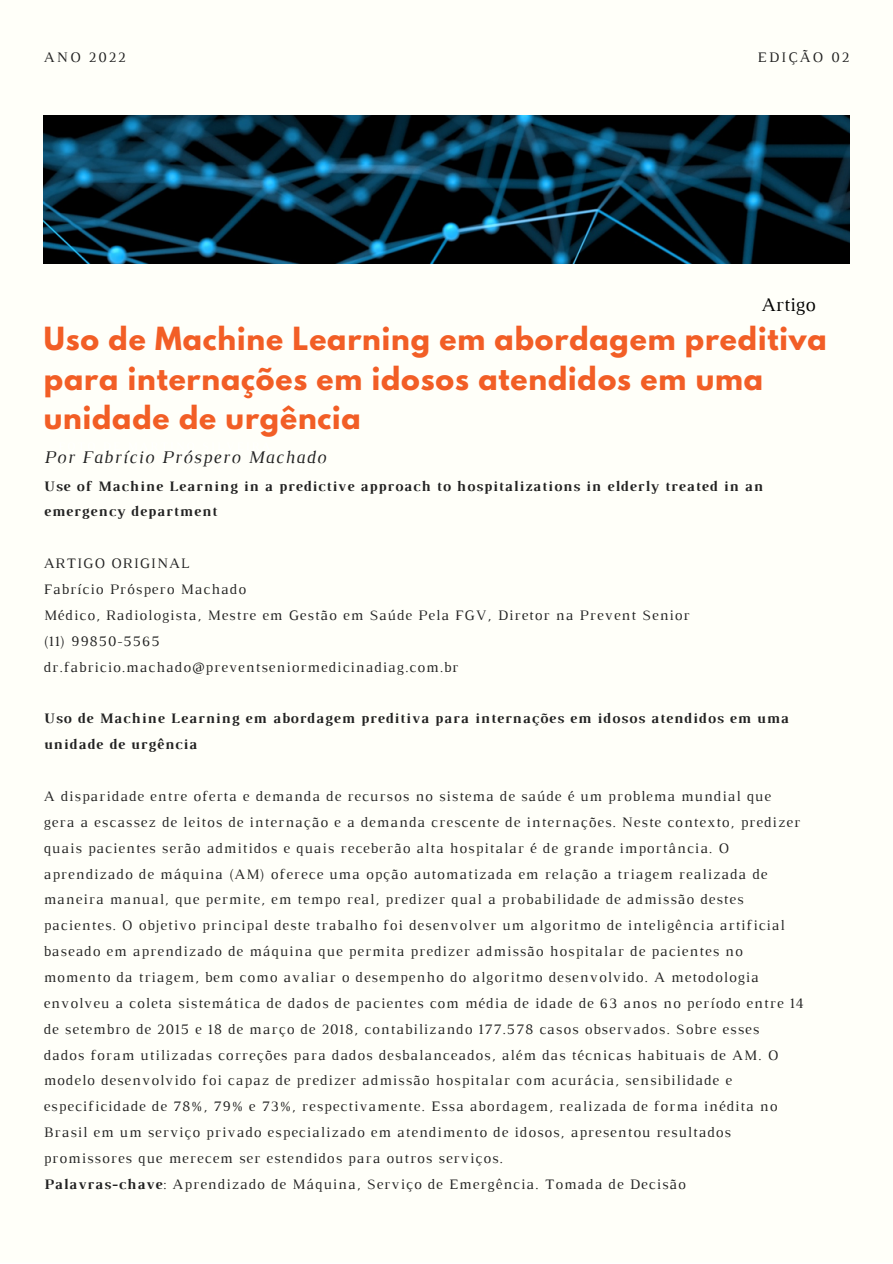
<style>
.page{position:relative;width:893px;height:1264px;background:#fff}
.page>*{position:absolute;margin:0;border:0;box-sizing:border-box;transform-origin:0 0}
.t1{font:700 28.2px/39.3px "League Spartan";letter-spacing:.03em;color:#f25e26}
.t2{font:19.65px "Luthier";color:#000}
.t3{font:italic 18.15px "Luthier";letter-spacing:.07em;color:#222}
.t4{font:14.85px "Luthier";letter-spacing:.14em;color:#222}
.t5{font:14.7px/25.8px "Luthier";letter-spacing:.07em;color:#222}
.t6{font:700 14.7px/25.8px "Luthier";letter-spacing:.07em;color:#222}
.s1{font-weight:700}
</style>
<div class="page">
<div style="left:0;top:0;width:892px;height:1262px;background:#fffff9"></div>
<img style="left:44px;top:116px;width:804px;height:148px">
<p class="t4" style="left:44px;top:52px;width:83px">ANO 2022</p>
<p class="t4" style="left:757px;top:52px;width:93px">EDIÇÃO 02</p>
<h2 class="t2" style="left:761px;top:297px;width:56px">Artigo</h2>
<h1 class="t1" style="left:44px;top:323px;width:784px">Uso de Machine Learning em abordagem preditiva para internações em idosos atendidos em uma unidade de urgência</h1>
<p class="t3" style="left:44px;top:450px;width:283px">Por Fabrício Próspero Machado</p>
<p class="t6" style="left:44px;top:474px;width:720px">Use of Machine Learning in a predictive approach to hospitalizations in elderly treated in an emergency department</p>
<p class="t5" style="left:44px;top:551px;width:647px">ARTIGO ORIGINAL<br>Fabrício Próspero Machado<br>Médico, Radiologista, Mestre em Gestão em Saúde Pela FGV, Diretor na Prevent Senior (11) 99850-5565<br>dr.fabricio.machado@preventseniormedicinadiag.com.br</p>
<p class="t6" style="left:44px;top:706px;width:746px">Uso de Machine Learning em abordagem preditiva para internações em idosos atendidos em uma unidade de urgência</p>
<p class="t5" style="left:44px;top:784px;width:761px">A disparidade entre oferta e demanda de recursos no sistema de saúde é um problema mundial que gera a escassez de leitos de internação e a demanda crescente de internações. Neste contexto, predizer quais pacientes serão admitidos e quais receberão alta hospitalar é de grande importância. O aprendizado de máquina (AM) oferece uma opção automatizada em relação a triagem realizada de maneira manual, que permite, em tempo real, predizer qual a probabilidade de admissão destes pacientes. O objetivo principal deste trabalho foi desenvolver um algoritmo de inteligência artificial baseado em aprendizado de máquina que permita predizer admissão hospitalar de pacientes no momento da triagem, bem como avaliar o desempenho do algoritmo desenvolvido. A metodologia envolveu a coleta sistemática de dados de pacientes com média de idade de 63 anos no período entre 14 de setembro de 2015 e 18 de março de 2018, contabilizando 177.578 casos observados. Sobre esses<br>dados foram utilizadas correções para dados desbalanceados, além das técnicas habituais de AM. O modelo desenvolvido foi capaz de predizer admissão hospitalar com acurácia, sensibilidade e especificidade de 78%, 79% e 73%, respectivamente. Essa abordagem, realizada de forma inédita no Brasil em um serviço privado especializado em atendimento de idosos, apresentou resultados promissores que merecem ser estendidos para outros serviços.<br><span class="s1">Palavras-chave</span>: Aprendizado de Máquina, Serviço de Emergência. Tomada de Decisão</p>
</div>
